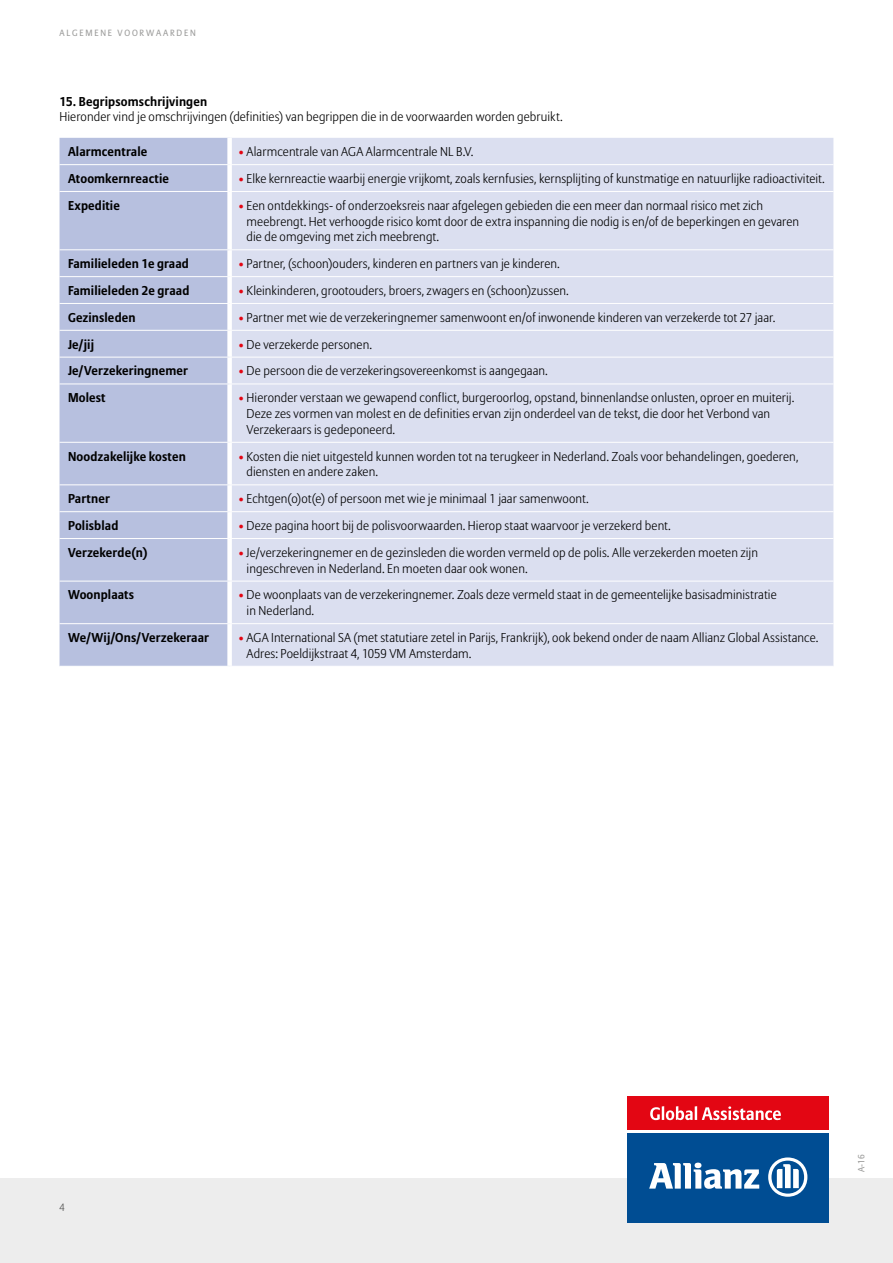
<style>
.page{position:relative;width:893px;height:1263px;background:#fff}
.page>*{position:absolute;margin:0;border:0;box-sizing:border-box;transform-origin:0 0}
.t1{font:300 12.75px/15.8px "Allianz Sans";letter-spacing:.005em;color:#000}
.t2{font:700 12.75px "Allianz Sans";letter-spacing:.01em;color:#000}
.t3{font:300 10.5px "Allianz Sans";color:#575756}
.t4{font:9px "Allianz Sans";letter-spacing:.2em;color:#9d9d9c}
.s1{font-size:12px;color:#e30613}
</style>
<div class="page">
<div style="left:0;top:1178px;width:893px;height:85px;background:#ededed"></div>
<div style="left:60px;top:138px;width:167px;height:528px;background:#b7c0df"></div>
<div style="left:232px;top:138px;width:601px;height:528px;background:#dbdff0"></div>
<hr style="left:60px;top:164px;width:170px;height:1px;background:#fff">
<hr style="left:230px;top:164px;width:603px;height:1px;background:#fff">
<hr style="left:60px;top:191px;width:170px;height:1px;background:#fff">
<hr style="left:230px;top:191px;width:603px;height:1px;background:#fff">
<hr style="left:60px;top:249px;width:170px;height:1px;background:#fff">
<hr style="left:230px;top:249px;width:603px;height:1px;background:#fff">
<hr style="left:60px;top:276px;width:170px;height:1px;background:#fff">
<hr style="left:230px;top:276px;width:603px;height:1px;background:#fff">
<hr style="left:60px;top:303px;width:170px;height:1px;background:#fff">
<hr style="left:230px;top:303px;width:603px;height:1px;background:#fff">
<hr style="left:60px;top:330px;width:170px;height:1px;background:#fff">
<hr style="left:230px;top:330px;width:603px;height:1px;background:#fff">
<hr style="left:60px;top:357px;width:170px;height:1px;background:#fff">
<hr style="left:230px;top:357px;width:603px;height:1px;background:#fff">
<hr style="left:60px;top:384px;width:170px;height:1px;background:#fff">
<hr style="left:230px;top:384px;width:603px;height:1px;background:#fff">
<hr style="left:60px;top:442px;width:170px;height:1px;background:#fff">
<hr style="left:230px;top:442px;width:603px;height:1px;background:#fff">
<hr style="left:60px;top:484px;width:170px;height:1px;background:#fff">
<hr style="left:230px;top:484px;width:603px;height:1px;background:#fff">
<hr style="left:60px;top:511px;width:170px;height:1px;background:#fff">
<hr style="left:230px;top:511px;width:603px;height:1px;background:#fff">
<hr style="left:60px;top:538px;width:170px;height:1px;background:#fff">
<hr style="left:230px;top:538px;width:603px;height:1px;background:#fff">
<hr style="left:60px;top:581px;width:170px;height:1px;background:#fff">
<hr style="left:230px;top:581px;width:603px;height:1px;background:#fff">
<hr style="left:60px;top:623px;width:170px;height:1px;background:#fff">
<hr style="left:230px;top:623px;width:603px;height:1px;background:#fff">
<div style="left:627px;top:1096px;width:202px;height:34px;background:#e30613"></div>
<div style="left:627px;top:1133px;width:202px;height:90px;background:#004d93"></div>
<svg style="left:649px;top:1162px;width:110px;height:27px"></svg>
<svg style="left:768px;top:1157px;width:39px;height:40px"></svg>
<svg style="left:650px;top:1106px;width:131px;height:14px"></svg>
<p class="t4" style="left:60px;top:27px;width:138px">ALGEMENE VOORWAARDEN</p>
<p class="t2" style="left:60px;top:93px;width:149px">15. Begripsomschrijvingen</p>
<p class="t1" style="left:60px;top:109px;width:505px">Hieronder vind je omschrijvingen (definities) van begrippen die in de voorwaarden worden gebruikt.</p>
<p class="t2" style="left:68px;top:144px;width:81px">Alarmcentrale</p>
<p class="t1" style="left:238px;top:144px;width:237px"><span class="s1">•</span> Alarmcentrale van AGA Alarmcentrale NL B.V.</p>
<p class="t2" style="left:68px;top:171px;width:102px">Atoomkernreactie</p>
<p class="t1" style="left:238px;top:170px;width:588px"><span class="s1">•</span> Elke kernreactie waarbij energie vrijkomt, zoals kernfusies, kernsplijting of kunstmatige en natuurlijke radioactiviteit.</p>
<p class="t2" style="left:68px;top:198px;width:53px">Expeditie</p>
<p class="t1" style="left:247px;top:197px;width:554px;text-indent:-9px"><span class="s1">•</span> Een ontdekkings- of onderzoeksreis naar afgelegen gebieden die een meer dan normaal risico met zich meebrengt. Het verhoogde risico komt door de extra inspanning die nodig is en/of de beperkingen en gevaren die de omgeving met zich meebrengt.</p>
<p class="t2" style="left:68px;top:256px;width:122px">Familieleden 1e graad</p>
<p class="t1" style="left:238px;top:256px;width:323px"><span class="s1">•</span> Partner, (schoon)ouders, kinderen en partners van je kinderen.</p>
<p class="t2" style="left:68px;top:283px;width:123px">Familieleden 2e graad</p>
<p class="t1" style="left:238px;top:282px;width:332px"><span class="s1">•</span> Kleinkinderen, grootouders, broers, zwagers en (schoon)zussen.</p>
<p class="t2" style="left:68px;top:310px;width:69px">Gezinsleden</p>
<p class="t1" style="left:238px;top:309px;width:539px"><span class="s1">•</span> Partner met wie de verzekeringnemer samenwoont en/of inwonende kinderen van verzekerde tot 27 jaar.</p>
<p class="t2" style="left:68px;top:336px;width:27px">Je/jij</p>
<p class="t1" style="left:238px;top:336px;width:135px"><span class="s1">•</span> De verzekerde personen.</p>
<p class="t2" style="left:68px;top:363px;width:121px">Je/Verzekeringnemer</p>
<p class="t1" style="left:238px;top:363px;width:311px"><span class="s1">•</span> De persoon die de verzekeringsovereenkomst is aangegaan.</p>
<p class="t2" style="left:68px;top:390px;width:39px">Molest</p>
<p class="t1" style="left:247px;top:390px;width:549px;text-indent:-9px"><span class="s1">•</span> Hieronder verstaan we gewapend conflict, burgeroorlog, opstand, binnenlandse onlusten, oproer en muiterij.<br>Deze zes vormen van molest en de definities ervan zijn onderdeel van de tekst, die door het Verbond van<br>Verzekeraars is gedeponeerd.</p>
<p class="t2" style="left:68px;top:448px;width:119px">Noodzakelijke kosten</p>
<p class="t1" style="left:247px;top:448px;width:553px;text-indent:-9px"><span class="s1">•</span> Kosten die niet uitgesteld kunnen worden tot na terugkeer in Nederland. Zoals voor behandelingen, goederen, diensten en andere zaken.</p>
<p class="t2" style="left:68px;top:491px;width:43px">Partner</p>
<p class="t1" style="left:238px;top:491px;width:352px"><span class="s1">•</span> Echtgen(o)ot(e) of persoon met wie je minimaal 1 jaar samenwoont.</p>
<p class="t2" style="left:68px;top:518px;width:52px">Polisblad</p>
<p class="t1" style="left:238px;top:517px;width:434px"><span class="s1">•</span> Deze pagina hoort bij de polisvoorwaarden. Hierop staat waarvoor je verzekerd bent.</p>
<p class="t2" style="left:68px;top:545px;width:81px">Verzekerde(n)</p>
<p class="t1" style="left:247px;top:544px;width:513px;text-indent:-9px"><span class="s1">•</span> Je/verzekeringnemer en de gezinsleden die worden vermeld op de polis. Alle verzekerden moeten zijn ingeschreven in Nederland. En moeten daar ook wonen.</p>
<p class="t2" style="left:68px;top:587px;width:68px">Woonplaats</p>
<p class="t1" style="left:247px;top:587px;width:532px;text-indent:-9px"><span class="s1">•</span> De woonplaats van de verzekeringnemer. Zoals deze vermeld staat in de gemeentelijke basisadministratie in Nederland.</p>
<p class="t2" style="left:68px;top:630px;width:142px">We/Wij/Ons/Verzekeraar</p>
<p class="t1" style="left:247px;top:629px;width:573px;text-indent:-9px"><span class="s1">•</span> AGA International SA (met statutiare zetel in Parijs, Frankrijk), ook bekend onder de naam Allianz Global Assistance.<br>Adres: Poeldijkstraat 4, 1059 VM Amsterdam.</p>
<p class="t3" style="left:60px;top:1201px;width:7px">4</p>
<p class="t4" style="left:856px;top:1172px;width:19px;rotate:-90deg">A-16</p>
</div>
